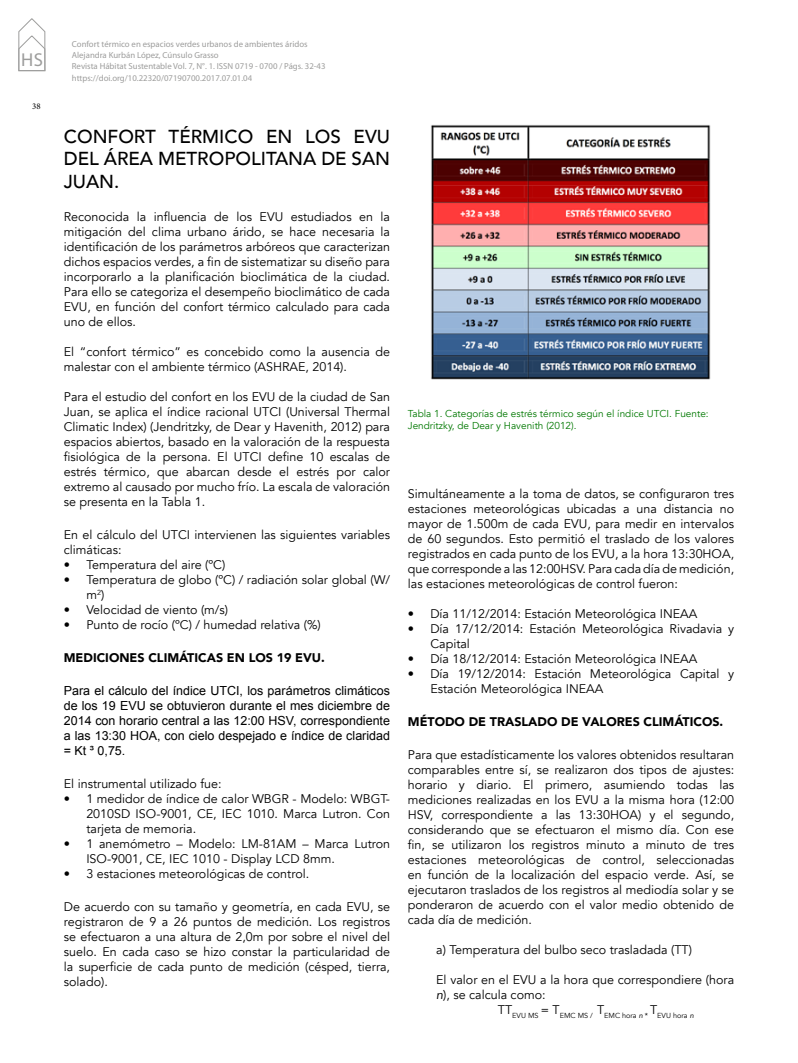
<style>
.page{position:relative;width:798px;height:1063px;background:#fff}
.page>*{position:absolute;margin:0;border:0;box-sizing:border-box;transform-origin:0 0}
.t1{font:500 18.75px/22.5px "Avenir";color:#000;text-align:justify}
.t2{font:18.75px "Myriad Pro";color:#9d9d9c}
.t3{font:12.5px/15px "Avenir";color:#000}
.t4{font:12.5px/15px "Arial";color:#000;text-align:justify}
.t5{font:900 12.5px "Avenir";color:#000}
.t6{font:10px/12px "Avenir";color:#007800}
.t7{font:8.75px/11.2px "Myriad Pro";color:#9d9d9c}
.t8{font:8.75px "Minion Pro";color:#000}
.t9{font:7.25px "Avenir";color:#000}
.s1{font-style:italic}
</style>
<div class="page">
<svg style="left:19px;top:18px;width:26px;height:53px"></svg>
<img style="left:431px;top:125px;width:280px;height:255px">
<h1 class="t2" style="left:21px;top:48px;width:24px">HS</h1>
<p class="t8" style="left:32px;top:101px;width:10px">38</p>
<p class="t7" style="left:72px;top:38px;width:255px">Confort térmico en espacios verdes urbanos de ambientes áridos Alejandra Kurbán López, Cúnsulo Grasso<br>Revista Hábitat Sustentable Vol. 7, N°. 1. ISSN 0719 - 0700 / Págs. 32-43 https://doi.org/10.22320/07190700.2017.07.01.04</p>
<h1 class="t1" style="left:64px;top:124px;width:328px">CONFORT TÉRMICO EN LOS EVU DEL ÁREA METROPOLITANA DE SAN JUAN.</h1>
<p class="t3" style="left:64px;top:209px;width:327px;text-align:justify">Reconocida la influencia de los EVU estudiados en la mitigación del clima urbano árido, se hace necesaria la identificación de los parámetros arbóreos que caracterizan dichos espacios verdes, a fin de sistematizar su diseño para incorporarlo a la planificación bioclimática de la ciudad.<br>Para ello se categoriza el desempeño bioclimático de cada EVU, en función del confort térmico calculado para cada uno de ellos.</p>
<p class="t3" style="left:64px;top:344px;width:327px">El “confort térmico” es concebido como la ausencia de malestar con el ambiente térmico (ASHRAE, 2014).</p>
<p class="t3" style="left:64px;top:389px;width:327px;text-align:justify">Para el estudio del confort en los EVU de la ciudad de San Juan, se aplica el índice racional UTCI (Universal Thermal Climatic Index) (Jendritzky, de Dear y Havenith, 2012) para espacios abiertos, basado en la valoración de la respuesta fisiológica de la persona. El UTCI define 10 escalas de estrés térmico, que abarcan desde el estrés por calor extremo al causado por mucho frío. La escala de valoración se presenta en la Tabla 1.</p>
<p class="t3" style="left:64px;top:527px;width:327px">En el cálculo del UTCI intervienen las siguientes variables climáticas:</p>
<p class="t3" style="left:64px;top:557px;width:163px">• Temperatura del aire (ºC)</p>
<p class="t3" style="left:86px;top:572px;width:305px;text-indent:-23px">• Temperatura de globo (ºC) / radiación solar global (W/ m<sup>2</sup>)</p>
<p class="t3" style="left:64px;top:602px;width:166px">• Velocidad de viento (m/s)</p>
<p class="t3" style="left:64px;top:617px;width:258px">• Punto de rocío (ºC) / humedad relativa (%)</p>
<p class="t5" style="left:64px;top:647px;width:262px">MEDICIONES CLIMÁTICAS EN LOS 19 EVU.</p>
<p class="t4" style="left:64px;top:683px;width:327px">Para el cálculo del índice UTCI, los parámetros climáticos de los 19 EVU se obtuvieron durante el mes diciembre de 2014 con horario central a las 12:00 HSV, correspondiente a las 13:30 HOA, con cielo despejado e índice de claridad = Kt ³ 0,75.</p>
<p class="t3" style="left:64px;top:776px;width:159px">El instrumental utilizado fue:</p>
<p class="t3" style="left:86px;top:791px;width:305px;text-align:justify;text-indent:-22px">• 1 medidor de índice de calor WBGR - Modelo: WBGT-2010SD ISO-9001, CE, IEC 1010. Marca Lutron. Con tarjeta de memoria.</p>
<p class="t3" style="left:86px;top:836px;width:305px;text-indent:-22px">• 1 anemómetro – Modelo: LM-81AM – Marca Lutron<br>ISO-9001, CE, IEC 1010 - Display LCD 8mm.</p>
<p class="t3" style="left:64px;top:866px;width:247px">• 3 estaciones meteorológicas de control.</p>
<p class="t3" style="left:64px;top:899px;width:327px;text-align:justify">De acuerdo con su tamaño y geometría, en cada EVU, se registraron de 9 a 26 puntos de medición. Los registros se efectuaron a una altura de 2,0m por sobre el nivel del suelo. En cada caso se hizo constar la particularidad de la superficie de cada punto de medición (césped, tierra, solado).</p>
<p class="t6" style="left:407px;top:408px;width:302px">Tabla 1. Categorías de estrés térmico según el índice UTCI. Fuente:<br>Jendritzky, de Dear y Havenith (2012).</p>
<p class="t3" style="left:407px;top:486px;width:327px;text-align:justify">Simultáneamente a la toma de datos, se configuraron tres estaciones meteorológicas ubicadas a una distancia no mayor de 1.500m de cada EVU, para medir en intervalos de 60 segundos. Esto permitió el traslado de los valores registrados en cada punto de los EVU, a la hora 13:30HOA, que corresponde a las 12:00HSV. Para cada día de medición, las estaciones meteorológicas de control fueron:</p>
<p class="t3" style="left:407px;top:606px;width:291px">• Día 11/12/2014: Estación Meteorológica INEAA</p>
<p class="t3" style="left:430px;top:621px;width:305px;text-indent:-22px">• Día 17/12/2014: Estación Meteorológica Rivadavia y<br>Capital</p>
<p class="t3" style="left:407px;top:651px;width:291px">• Día 18/12/2014: Estación Meteorológica INEAA</p>
<p class="t3" style="left:430px;top:666px;width:305px;text-indent:-22px">• Día 19/12/2014: Estación Meteorológica Capital y<br>Estación Meteorológica INEAA</p>
<p class="t5" style="left:407px;top:711px;width:317px">MÉTODO DE TRASLADO DE VALORES CLIMÁTICOS.</p>
<p class="t3" style="left:407px;top:747px;width:327px;text-align:justify">Para que estadísticamente los valores obtenidos resultaran comparables entre sí, se realizaron dos tipos de ajustes: horario y diario. El primero, asumiendo todas las mediciones realizadas en los EVU a la misma hora (12:00<br>HSV, correspondiente a las 13:30HOA) y el segundo, considerando que se efectuaron el mismo día. Con ese fin, se utilizaron los registros minuto a minuto de tres estaciones meteorológicas de control, seleccionadas en función de la localización del espacio verde. Así, se ejecutaron traslados de los registros al mediodía solar y se ponderaron de acuerdo con el valor medio obtenido de cada día de medición.</p>
<p class="t3" style="left:436px;top:942px;width:257px">a) Temperatura del bulbo seco trasladada (TT)</p>
<p class="t3" style="left:436px;top:972px;width:299px">El valor en el EVU a la hora que correspondiere (hora <span class="s1">n</span>), se calcula como:</p>
<p class="t9" style="left:497px;top:1011px;width:197px"><sup>TT</sup>EVU MS <sup>=</sup> <sup>T</sup>EMC MS / <sup>T</sup>EMC hora <span class="s1">n</span> * <sup>T</sup>EVU hora <span class="s1">n</span></p>
</div>
